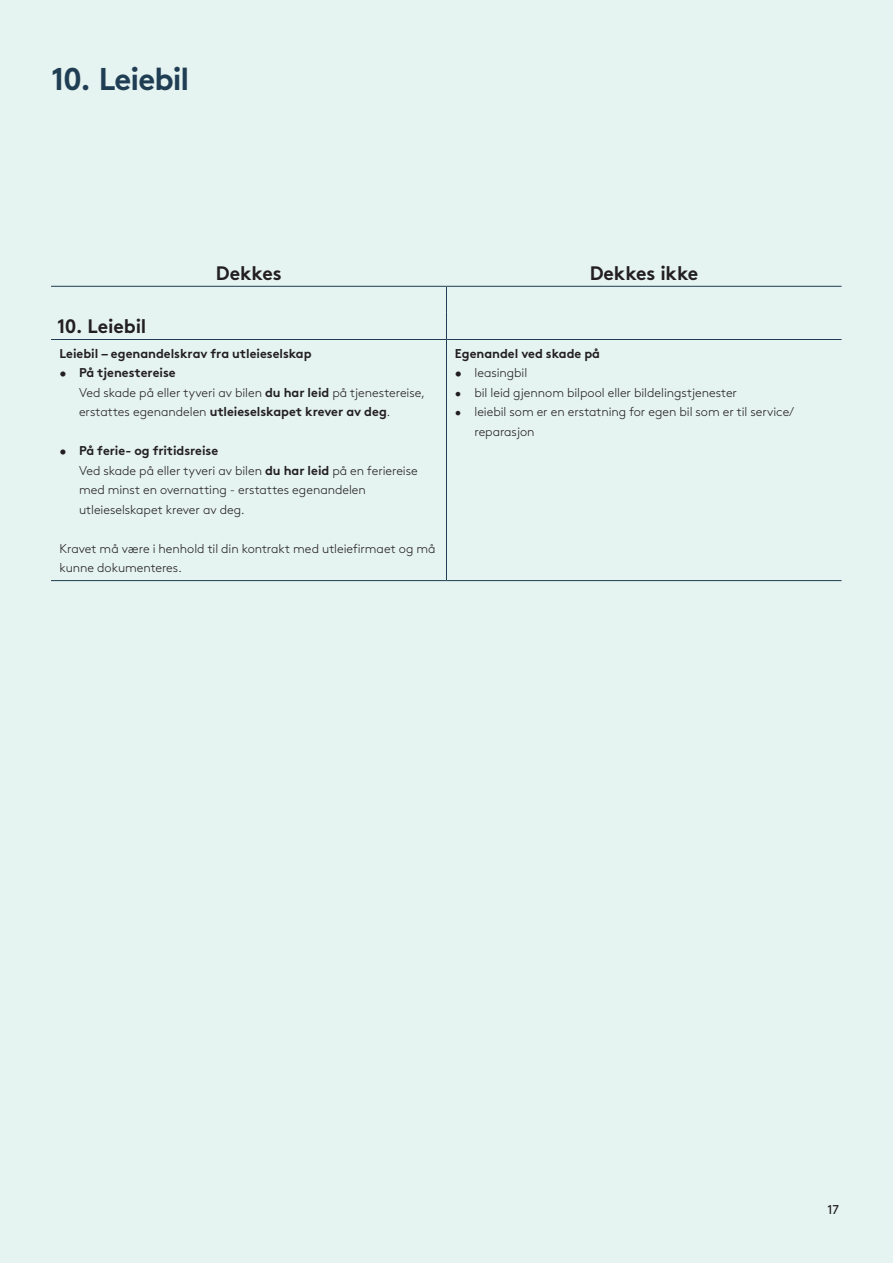
<style>
.page{position:relative;width:893px;height:1263px;background:#e5f3f1}
.page>*{position:absolute;margin:0;border:0;box-sizing:border-box;transform-origin:0 0}
.t1{font:700 31.5px "Gjen Brown OT";letter-spacing:-.03em;color:#203e53}
.t2{font:700 19.5px "Gjen Brown OT";letter-spacing:-.005em;color:#231f20}
.t3{font:300 12.75px/19.5px "Gjen Brown OT";color:#231f20}
.t4{font:12.75px "Gjen Brown OT Bold Alt";letter-spacing:-.005em;color:#231f20}
.t5{font:700 12.75px "Gjen Brown OT";color:#231f20}
.t6{font:12.75px "Gjen Brown OT";color:#231f20}
.s1{font-family:"Gjen Brown OT"}
.s2{font-family:"Gjen Brown OT Bold Alt";font-weight:400}
.s3{font-family:"Gjen Brown OT";font-weight:300}
.s4{font-weight:700}
.s5{font-weight:400}
</style>
<div class="page">
<hr style="left:51px;top:580px;width:395px;height:1px;background:#203e53">
<hr style="left:446px;top:580px;width:395px;height:1px;background:#203e53">
<hr style="left:51px;top:286px;width:395px;height:1px;background:#203e53">
<hr style="left:446px;top:286px;width:395px;height:1px;background:#203e53">
<hr style="left:51px;top:339px;width:395px;height:1px;background:#203e53">
<hr style="left:446px;top:339px;width:395px;height:1px;background:#203e53">
<svg style="left:446px;top:287px;width:1px;height:52px"></svg>
<hr style="left:446px;top:340px;width:1px;height:240px;background:#203e53">
<h1 class="t1" style="left:51px;top:54px;width:140px">10. Leiebil</h1>
<h2 class="t2" style="left:216px;top:258px;width:67px">Dekkes</h2>
<h2 class="t2" style="left:590px;top:258px;width:110px">Dekkes ikke</h2>
<h2 class="t2" style="left:57px;top:311px;width:91px">10. Leiebil</h2>
<p class="t4" style="left:60px;top:343px;width:254px">Leiebil – egenandelskrav fra utleieselskap</p>
<p class="t4" style="left:60px;top:362px;width:118px"><span class="s1">•</span> På tjenestereise</p>
<p class="t3" style="left:79px;top:381px;width:347px">Ved skade på eller tyveri av bilen <span class="s2">du har leid</span> på tjenestereise,</p>
<p class="t4" style="left:79px;top:401px;width:313px"><span class="s3">erstattes egenandelen</span> utleieselskapet krever av deg<span class="s3">.</span></p>
<p class="t4" style="left:60px;top:440px;width:160px"><span class="s1">•</span> På ferie- og fritidsreise</p>
<p class="t3" style="left:79px;top:459px;width:340px">Ved skade på eller tyveri av bilen <span class="s4">du har leid</span> på en feriereise med minst en overnatting - erstattes egenandelen utleieselskapet krever av deg.</p>
<p class="t3" style="left:60px;top:537px;width:378px">Kravet må være i henhold til din kontrakt med utleiefirmaet og må kunne dokumenteres.</p>
<p class="t5" style="left:455px;top:343px;width:147px">Egenandel ved skade på</p>
<p class="t3" style="left:455px;top:362px;width:74px"><span class="s5">•</span> leasingbil</p>
<p class="t3" style="left:455px;top:381px;width:284px">• bil leid gjennom bilpool eller bildelingstjenester</p>
<p class="t3" style="left:474px;top:401px;width:321px;text-indent:-19px">• leiebil som er en erstatning for egen bil som er til service/ reparasjon</p>
<p class="t6" style="left:828px;top:1200px;width:13px">17</p>
</div>
